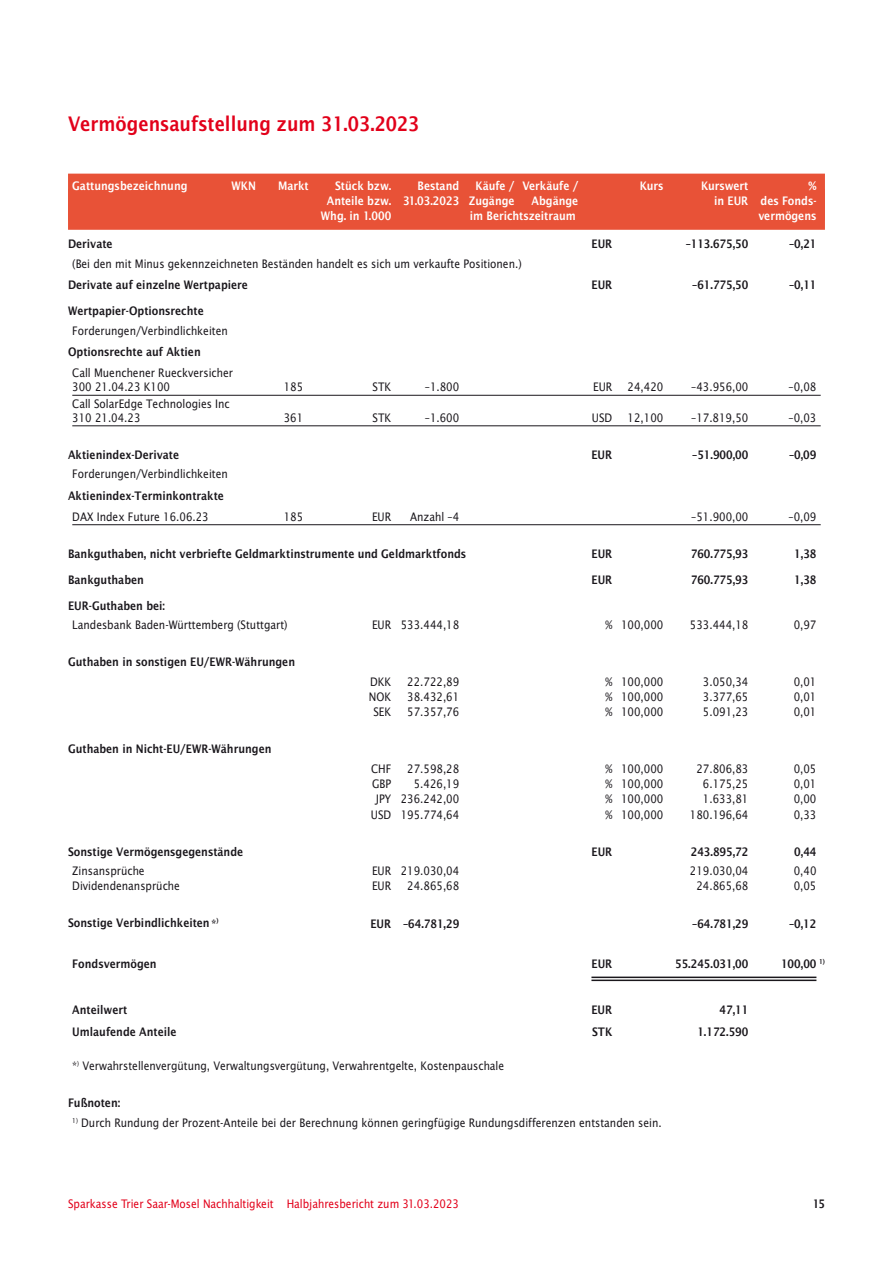
<style>
.page{position:relative;width:893px;height:1263px;background:#fff}
.page>*{position:absolute;margin:0;border:0;box-sizing:border-box;transform-origin:0 0}
.t1{font:700 21.75px "Lucida Sans Nar EF Dem";color:#e2001a}
.t2{font:12.75px/14.1px "Lucida Sans Narrow EF";color:#1a171c}
.t3{font:700 12.75px "Lucida Sans Nar EF Dem";color:#1a171c}
.t4{font:700 12.75px "Lucida Sans Nar EF Dem";color:#fff}
.t5{font:12.75px "Lucida Sans Narrow EF";color:#e2001a}
</style>
<div class="page">
<div style="left:68px;top:174px;width:757px;height:31px;background:#e85237"></div>
<div style="left:68px;top:198px;width:757px;height:32px;background:#e85237"></div>
<hr style="left:72px;top:395px;width:749px;height:1px;background:#1a171c">
<hr style="left:72px;top:426px;width:749px;height:1px;background:#1a171c">
<hr style="left:72px;top:524px;width:749px;height:1px;background:#1a171c">
<hr style="left:591px;top:976px;width:225px;height:2px;background:#1a171c">
<hr style="left:591px;top:979px;width:225px;height:2px;background:#1a171c">
<h1 class="t1" style="left:68px;top:112px;width:353px">Vermögensaufstellung zum 31.03.2023</h1>
<p class="t4" style="left:72px;top:179px;width:117px">Gattungsbezeichnung</p>
<p class="t4" style="left:232px;top:179px;width:26px">WKN</p>
<p class="t4" style="left:278px;top:179px;width:32px">Markt</p>
<p class="t4" style="left:335px;top:179px;width:57px">Stück bzw.</p>
<p class="t4" style="left:418px;top:179px;width:43px">Bestand</p>
<p class="t4" style="left:475px;top:179px;width:104px">Käufe / Verkäufe /</p>
<p class="t4" style="left:640px;top:179px;width:25px">Kurs</p>
<p class="t4" style="left:701px;top:179px;width:49px">Kurswert</p>
<p class="t4" style="left:808px;top:179px;width:10px">%</p>
<p class="t4" style="left:327px;top:194px;width:189px">Anteile bzw. 31.03.2023 Zugänge</p>
<p class="t4" style="left:532px;top:194px;width:48px">Abgänge</p>
<p class="t4" style="left:714px;top:194px;width:104px">in EUR des Fonds-</p>
<p class="t4" style="left:321px;top:209px;width:72px">Whg. in 1.000</p>
<p class="t4" style="left:470px;top:209px;width:107px">im Berichtszeitraum</p>
<p class="t4" style="left:758px;top:209px;width:59px">vermögens</p>
<p class="t3" style="left:68px;top:237px;width:46px">Derivate</p>
<p class="t3" style="left:591px;top:237px;width:22px">EUR</p>
<p class="t3" style="left:686px;top:237px;width:64px">–113.675,50</p>
<p class="t3" style="left:789px;top:237px;width:29px">–0,21</p>
<p class="t2" style="left:72px;top:256px;width:451px">(Bei den mit Minus gekennzeichneten Beständen handelt es sich um verkaufte Positionen.)</p>
<p class="t3" style="left:68px;top:278px;width:181px">Derivate auf einzelne Wertpapiere</p>
<p class="t3" style="left:591px;top:278px;width:22px">EUR</p>
<p class="t3" style="left:692px;top:278px;width:58px">–61.775,50</p>
<p class="t3" style="left:789px;top:278px;width:29px">–0,11</p>
<p class="t3" style="left:68px;top:304px;width:137px">Wertpapier-Optionsrechte</p>
<p class="t2" style="left:72px;top:323px;width:157px">Forderungen/Verbindlichkeiten</p>
<p class="t3" style="left:68px;top:345px;width:134px">Optionsrechte auf Aktien</p>
<p class="t2" style="left:72px;top:366px;width:162px">Call Muenchener Rueckversicher<br>300 21.04.23 K100</p>
<p class="t2" style="left:284px;top:380px;width:21px">185</p>
<p class="t2" style="left:372px;top:380px;width:20px">STK</p>
<p class="t2" style="left:425px;top:380px;width:36px">–1.800</p>
<p class="t2" style="left:593px;top:380px;width:72px">EUR 24,420</p>
<p class="t2" style="left:691px;top:380px;width:59px">–43.956,00</p>
<p class="t2" style="left:788px;top:380px;width:29px">–0,08</p>
<p class="t2" style="left:72px;top:396px;width:159px">Call SolarEdge Technologies Inc<br>310 21.04.23</p>
<p class="t2" style="left:284px;top:410px;width:21px">361</p>
<p class="t2" style="left:372px;top:410px;width:20px">STK</p>
<p class="t2" style="left:425px;top:410px;width:36px">–1.600</p>
<p class="t2" style="left:592px;top:410px;width:73px">USD 12,100</p>
<p class="t2" style="left:691px;top:410px;width:59px">–17.819,50</p>
<p class="t2" style="left:788px;top:410px;width:29px">–0,03</p>
<p class="t3" style="left:68px;top:448px;width:113px">Aktienindex-Derivate</p>
<p class="t3" style="left:591px;top:448px;width:22px">EUR</p>
<p class="t3" style="left:692px;top:448px;width:58px">–51.900,00</p>
<p class="t3" style="left:789px;top:448px;width:29px">–0,09</p>
<p class="t2" style="left:72px;top:467px;width:157px">Forderungen/Verbindlichkeiten</p>
<p class="t3" style="left:68px;top:489px;width:157px">Aktienindex-Terminkontrakte</p>
<p class="t2" style="left:72px;top:509px;width:138px">DAX Index Future 16.06.23</p>
<p class="t2" style="left:284px;top:509px;width:21px">185</p>
<p class="t2" style="left:372px;top:509px;width:21px">EUR</p>
<p class="t2" style="left:410px;top:509px;width:51px">Anzahl –4</p>
<p class="t2" style="left:691px;top:509px;width:59px">–51.900,00</p>
<p class="t2" style="left:788px;top:509px;width:29px">–0,09</p>
<p class="t3" style="left:68px;top:547px;width:400px">Bankguthaben, nicht verbriefte Geldmarktinstrumente und Geldmarktfonds</p>
<p class="t3" style="left:591px;top:547px;width:22px">EUR</p>
<p class="t3" style="left:691px;top:547px;width:59px">760.775,93</p>
<p class="t3" style="left:794px;top:547px;width:24px">1,38</p>
<p class="t3" style="left:68px;top:573px;width:77px">Bankguthaben</p>
<p class="t3" style="left:591px;top:573px;width:22px">EUR</p>
<p class="t3" style="left:691px;top:573px;width:59px">760.775,93</p>
<p class="t3" style="left:794px;top:573px;width:24px">1,38</p>
<p class="t3" style="left:68px;top:599px;width:99px">EUR-Guthaben bei:</p>
<p class="t2" style="left:72px;top:618px;width:217px">Landesbank Baden-Württemberg (Stuttgart)</p>
<p class="t2" style="left:372px;top:618px;width:89px">EUR 533.444,18</p>
<p class="t2" style="left:605px;top:618px;width:59px">% 100,000</p>
<p class="t2" style="left:690px;top:618px;width:60px">533.444,18</p>
<p class="t2" style="left:794px;top:618px;width:24px">0,97</p>
<p class="t3" style="left:68px;top:655px;width:229px">Guthaben in sonstigen EU/EWR-Währungen</p>
<p class="t2" style="left:370px;top:674px;width:23px">DKK</p>
<p class="t2" style="left:407px;top:674px;width:54px">22.722,89</p>
<p class="t2" style="left:605px;top:674px;width:59px">% 100,000</p>
<p class="t2" style="left:703px;top:674px;width:47px">3.050,34</p>
<p class="t2" style="left:794px;top:674px;width:24px">0,01</p>
<p class="t2" style="left:369px;top:690px;width:24px">NOK</p>
<p class="t2" style="left:407px;top:690px;width:54px">38.432,61</p>
<p class="t2" style="left:605px;top:690px;width:59px">% 100,000</p>
<p class="t2" style="left:703px;top:690px;width:47px">3.377,65</p>
<p class="t2" style="left:794px;top:690px;width:24px">0,01</p>
<p class="t2" style="left:373px;top:705px;width:19px">SEK</p>
<p class="t2" style="left:407px;top:705px;width:54px">57.357,76</p>
<p class="t2" style="left:605px;top:705px;width:59px">% 100,000</p>
<p class="t2" style="left:703px;top:705px;width:47px">5.091,23</p>
<p class="t2" style="left:794px;top:705px;width:24px">0,01</p>
<p class="t3" style="left:68px;top:742px;width:205px">Guthaben in Nicht-EU/EWR-Währungen</p>
<p class="t2" style="left:371px;top:761px;width:22px">CHF</p>
<p class="t2" style="left:407px;top:761px;width:54px">27.598,28</p>
<p class="t2" style="left:605px;top:761px;width:59px">% 100,000</p>
<p class="t2" style="left:696px;top:761px;width:54px">27.806,83</p>
<p class="t2" style="left:794px;top:761px;width:24px">0,05</p>
<p class="t2" style="left:372px;top:777px;width:21px">GBP</p>
<p class="t2" style="left:414px;top:777px;width:47px">5.426,19</p>
<p class="t2" style="left:605px;top:777px;width:59px">% 100,000</p>
<p class="t2" style="left:703px;top:777px;width:47px">6.175,25</p>
<p class="t2" style="left:794px;top:777px;width:24px">0,01</p>
<p class="t2" style="left:376px;top:792px;width:85px">JPY 236.242,00</p>
<p class="t2" style="left:605px;top:792px;width:59px">% 100,000</p>
<p class="t2" style="left:703px;top:792px;width:47px">1.633,81</p>
<p class="t2" style="left:794px;top:792px;width:24px">0,00</p>
<p class="t2" style="left:371px;top:807px;width:90px">USD 195.774,64</p>
<p class="t2" style="left:605px;top:807px;width:59px">% 100,000</p>
<p class="t2" style="left:690px;top:807px;width:60px">180.196,64</p>
<p class="t2" style="left:794px;top:807px;width:24px">0,33</p>
<p class="t3" style="left:68px;top:845px;width:177px">Sonstige Vermögensgegenstände</p>
<p class="t3" style="left:591px;top:845px;width:22px">EUR</p>
<p class="t3" style="left:691px;top:845px;width:59px">243.895,72</p>
<p class="t3" style="left:794px;top:845px;width:24px">0,44</p>
<p class="t2" style="left:72px;top:864px;width:74px">Zinsansprüche</p>
<p class="t2" style="left:372px;top:864px;width:89px">EUR 219.030,04</p>
<p class="t2" style="left:690px;top:864px;width:60px">219.030,04</p>
<p class="t2" style="left:794px;top:864px;width:24px">0,40</p>
<p class="t2" style="left:72px;top:879px;width:109px">Dividendenansprüche</p>
<p class="t2" style="left:372px;top:879px;width:21px">EUR</p>
<p class="t2" style="left:407px;top:879px;width:54px">24.865,68</p>
<p class="t2" style="left:696px;top:879px;width:54px">24.865,68</p>
<p class="t2" style="left:794px;top:879px;width:24px">0,05</p>
<p class="t3" style="left:68px;top:916px;width:152px">Sonstige Verbindlichkeiten *<sup>)</sup></p>
<p class="t3" style="left:370px;top:916px;width:90px">EUR –64.781,29</p>
<p class="t3" style="left:692px;top:916px;width:58px">–64.781,29</p>
<p class="t3" style="left:789px;top:916px;width:29px">–0,12</p>
<p class="t3" style="left:72px;top:957px;width:86px">Fondsvermögen</p>
<p class="t3" style="left:591px;top:957px;width:22px">EUR</p>
<p class="t3" style="left:675px;top:957px;width:75px">55.245.031,00</p>
<p class="t3" style="left:781px;top:957px;width:45px">100,00 <sup>1)</sup></p>
<p class="t3" style="left:72px;top:1003px;width:56px">Anteilwert</p>
<p class="t3" style="left:591px;top:1003px;width:22px">EUR</p>
<p class="t3" style="left:720px;top:1003px;width:30px">47,11</p>
<p class="t3" style="left:72px;top:1024px;width:106px">Umlaufende Anteile</p>
<p class="t3" style="left:592px;top:1024px;width:22px">STK</p>
<p class="t3" style="left:697px;top:1024px;width:53px">1.172.590</p>
<p class="t2" style="left:72px;top:1059px;width:433px">*<sup>)</sup> Verwahrstellenvergütung, Verwaltungsvergütung, Verwahrentgelte, Kostenpauschale</p>
<p class="t3" style="left:68px;top:1096px;width:54px">Fußnoten:</p>
<p class="t2" style="left:72px;top:1115px;width:591px"><sup>1)</sup> Durch Rundung der Prozent-Anteile bei der Berechnung können geringfügige Rundungsdifferenzen entstanden sein.</p>
<p class="t5" style="left:68px;top:1197px;width:393px">Sparkasse Trier Saar-Mosel Nachhaltigkeit Halbjahresbericht zum 31.03.2023</p>
<p class="t3" style="left:813px;top:1197px;width:14px">15</p>
</div>
